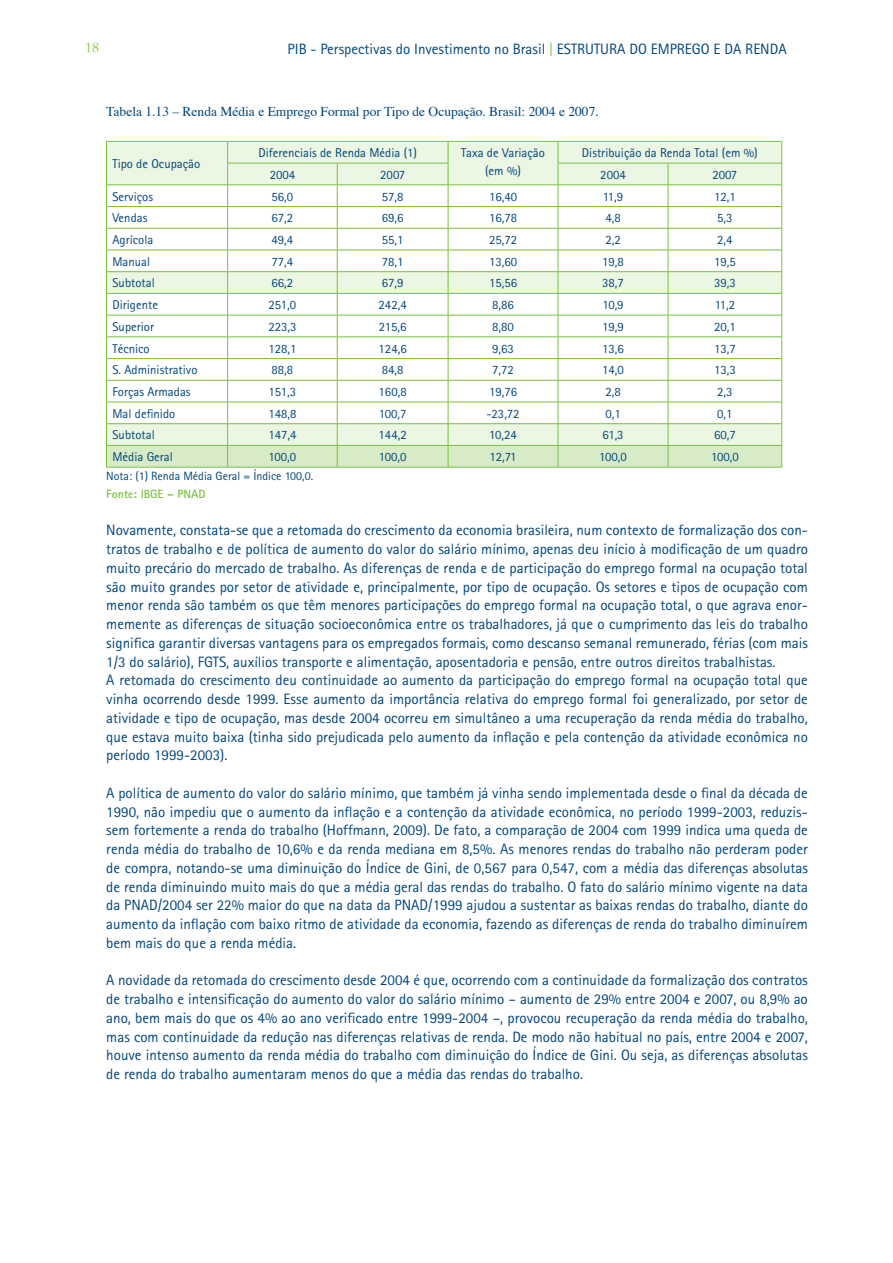
<style>
.page{position:relative;width:893px;height:1263px;background:#fff}
.page>*{position:absolute;margin:0;border:0;box-sizing:border-box;transform-origin:0 0}
.t1{font:15px/18.8px "Rotis Sans Serif";color:#00447c;text-align:justify}
.t2{font:15px "Garamond";color:#7ac142}
.t3{font:13.5px "Times";color:#00447c}
.t4{font:12.75px/18px "Rotis Sans Serif";color:#00447c;text-align:center}
.t5{font:12px "Rotis Sans Serif";color:#00447c}
.t6{font:700 12px "Rotis Sans Serif";color:#7ac142}
.s1{color:#7ac142}
</style>
<div class="page">
<hr style="left:106px;top:141px;width:122px;height:1px;background:#7ac142">
<hr style="left:228px;top:141px;width:109px;height:1px;background:#7ac142">
<hr style="left:337px;top:141px;width:111px;height:1px;background:#7ac142">
<hr style="left:448px;top:141px;width:110px;height:1px;background:#7ac142">
<hr style="left:558px;top:141px;width:110px;height:1px;background:#7ac142">
<hr style="left:668px;top:141px;width:114px;height:1px;background:#7ac142">
<svg style="left:106px;top:142px;width:676px;height:325px"></svg>
<hr style="left:106px;top:467px;width:122px;height:1px;background:#7ac142">
<hr style="left:228px;top:467px;width:109px;height:1px;background:#7ac142">
<hr style="left:337px;top:467px;width:111px;height:1px;background:#7ac142">
<hr style="left:448px;top:467px;width:110px;height:1px;background:#7ac142">
<hr style="left:558px;top:467px;width:110px;height:1px;background:#7ac142">
<hr style="left:668px;top:467px;width:114px;height:1px;background:#7ac142">
<p class="t2" style="left:85px;top:39px;width:14px">18</p>
<p class="t1" style="left:288px;top:39px;width:501px">PIB - Perspectivas do Investimento no Brasil <span class="s1">|</span> ESTRUTURA DO EMPREGO E DA RENDA</p>
<p class="t3" style="left:106px;top:103px;width:494px">Tabela 1.13 – Renda Média e Emprego Formal por Tipo de Ocupação. Brasil: 2004 e 2007.</p>
<p class="t4" style="left:112px;top:155px;width:89px">Tipo de Ocupação</p>
<p class="t4" style="left:259px;top:144px;width:160px">Diferenciais de Renda Média (1)</p>
<p class="t4" style="left:461px;top:144px;width:85px">Taxa de Variação (em %)</p>
<p class="t4" style="left:582px;top:144px;width:177px">Distribuição da Renda Total (em %)</p>
<p class="t4" style="left:270px;top:165px;width:27px">2004</p>
<p class="t4" style="left:380px;top:165px;width:26px">2007</p>
<p class="t4" style="left:600px;top:165px;width:27px">2004</p>
<p class="t4" style="left:712px;top:165px;width:26px">2007</p>
<p class="t4" style="left:112px;top:187px;width:42px">Serviços</p>
<p class="t4" style="left:272px;top:187px;width:23px">56,0</p>
<p class="t4" style="left:382px;top:187px;width:23px">57,8</p>
<p class="t4" style="left:489px;top:187px;width:30px">16,40</p>
<p class="t4" style="left:603px;top:187px;width:22px">11,9</p>
<p class="t4" style="left:714px;top:187px;width:23px">12,1</p>
<p class="t4" style="left:112px;top:209px;width:36px">Vendas</p>
<p class="t4" style="left:272px;top:209px;width:23px">67,2</p>
<p class="t4" style="left:382px;top:209px;width:23px">69,6</p>
<p class="t4" style="left:489px;top:209px;width:30px">16,78</p>
<p class="t4" style="left:605px;top:209px;width:17px">4,8</p>
<p class="t4" style="left:717px;top:209px;width:17px">5,3</p>
<p class="t4" style="left:112px;top:231px;width:42px">Agrícola</p>
<p class="t4" style="left:272px;top:231px;width:23px">49,4</p>
<p class="t4" style="left:382px;top:231px;width:23px">55,1</p>
<p class="t4" style="left:489px;top:231px;width:30px">25,72</p>
<p class="t4" style="left:605px;top:231px;width:17px">2,2</p>
<p class="t4" style="left:717px;top:231px;width:17px">2,4</p>
<p class="t4" style="left:112px;top:252px;width:39px">Manual</p>
<p class="t4" style="left:272px;top:252px;width:23px">77,4</p>
<p class="t4" style="left:382px;top:252px;width:23px">78,1</p>
<p class="t4" style="left:489px;top:252px;width:30px">13,60</p>
<p class="t4" style="left:602px;top:252px;width:23px">19,8</p>
<p class="t4" style="left:714px;top:252px;width:23px">19,5</p>
<p class="t4" style="left:112px;top:274px;width:44px">Subtotal</p>
<p class="t4" style="left:272px;top:274px;width:23px">66,2</p>
<p class="t4" style="left:382px;top:274px;width:23px">67,9</p>
<p class="t4" style="left:489px;top:274px;width:30px">15,56</p>
<p class="t4" style="left:602px;top:274px;width:23px">38,7</p>
<p class="t4" style="left:714px;top:274px;width:23px">39,3</p>
<p class="t4" style="left:112px;top:296px;width:47px">Dirigente</p>
<p class="t4" style="left:269px;top:296px;width:29px">251,0</p>
<p class="t4" style="left:379px;top:296px;width:30px">242,4</p>
<p class="t4" style="left:492px;top:296px;width:23px">8,86</p>
<p class="t4" style="left:602px;top:296px;width:23px">10,9</p>
<p class="t4" style="left:715px;top:296px;width:22px">11,2</p>
<p class="t4" style="left:112px;top:317px;width:43px">Superior</p>
<p class="t4" style="left:268px;top:317px;width:30px">223,3</p>
<p class="t4" style="left:379px;top:317px;width:29px">215,6</p>
<p class="t4" style="left:492px;top:317px;width:23px">8,80</p>
<p class="t4" style="left:602px;top:317px;width:23px">19,9</p>
<p class="t4" style="left:714px;top:317px;width:23px">20,1</p>
<p class="t4" style="left:112px;top:339px;width:39px">Técnico</p>
<p class="t4" style="left:268px;top:339px;width:30px">128,1</p>
<p class="t4" style="left:379px;top:339px;width:30px">124,6</p>
<p class="t4" style="left:492px;top:339px;width:23px">9,63</p>
<p class="t4" style="left:602px;top:339px;width:23px">13,6</p>
<p class="t4" style="left:714px;top:339px;width:23px">13,7</p>
<p class="t4" style="left:112px;top:361px;width:86px">S. Administrativo</p>
<p class="t4" style="left:272px;top:361px;width:23px">88,8</p>
<p class="t4" style="left:382px;top:361px;width:23px">84,8</p>
<p class="t4" style="left:492px;top:361px;width:23px">7,72</p>
<p class="t4" style="left:602px;top:361px;width:23px">14,0</p>
<p class="t4" style="left:714px;top:361px;width:23px">13,3</p>
<p class="t4" style="left:112px;top:383px;width:80px">Forças Armadas</p>
<p class="t4" style="left:269px;top:383px;width:29px">151,3</p>
<p class="t4" style="left:379px;top:383px;width:30px">160,8</p>
<p class="t4" style="left:489px;top:383px;width:30px">19,76</p>
<p class="t4" style="left:605px;top:383px;width:17px">2,8</p>
<p class="t4" style="left:717px;top:383px;width:17px">2,3</p>
<p class="t4" style="left:112px;top:404px;width:64px">Mal definido</p>
<p class="t4" style="left:268px;top:404px;width:30px">148,8</p>
<p class="t4" style="left:379px;top:404px;width:29px">100,7</p>
<p class="t4" style="left:486px;top:404px;width:35px">-23,72</p>
<p class="t4" style="left:605px;top:404px;width:17px">0,1</p>
<p class="t4" style="left:717px;top:404px;width:17px">0,1</p>
<p class="t4" style="left:112px;top:426px;width:44px">Subtotal</p>
<p class="t4" style="left:268px;top:426px;width:30px">147,4</p>
<p class="t4" style="left:379px;top:426px;width:30px">144,2</p>
<p class="t4" style="left:489px;top:426px;width:29px">10,24</p>
<p class="t4" style="left:602px;top:426px;width:23px">61,3</p>
<p class="t4" style="left:714px;top:426px;width:23px">60,7</p>
<p class="t4" style="left:112px;top:448px;width:62px">Média Geral</p>
<p class="t4" style="left:269px;top:448px;width:29px">100,0</p>
<p class="t4" style="left:379px;top:448px;width:29px">100,0</p>
<p class="t4" style="left:489px;top:448px;width:29px">12,71</p>
<p class="t4" style="left:599px;top:448px;width:29px">100,0</p>
<p class="t4" style="left:711px;top:448px;width:29px">100,0</p>
<p class="t5" style="left:106px;top:469px;width:208px">Nota: (1) Renda Média Geral = Índice 100,0.</p>
<p class="t6" style="left:106px;top:486px;width:101px">Fonte: IBGE – PNAD</p>
<p class="t1" style="left:106px;top:521px;width:703px;text-align:left">Novamente, constata-se que a retomada do crescimento da economia brasileira, num contexto de formalização dos con&shy;tratos de trabalho e de política de aumento do valor do salário mínimo, apenas deu início à modificação de um quadro muito precário do mercado de trabalho. As diferenças de renda e de participação do emprego formal na ocupação total são muito grandes por setor de atividade e, principalmente, por tipo de ocupação. Os setores e tipos de ocupação com menor renda são também os que têm menores participações do emprego formal na ocupação total, o que agrava enor&shy;memente as diferenças de situação socioeconômica entre os trabalhadores, já que o cumprimento das leis do trabalho significa garantir diversas vantagens para os empregados formais, como descanso semanal remunerado, férias (com mais 1/3 do salário), FGTS, auxílios transporte e alimentação, aposentadoria e pensão, entre outros direitos trabalhistas.<br>A retomada do crescimento deu continuidade ao aumento da participação do emprego formal na ocupação total que vinha ocorrendo desde 1999. Esse aumento da importância relativa do emprego formal foi generalizado, por setor de atividade e tipo de ocupação, mas desde 2004 ocorreu em simultâneo a uma recuperação da renda média do trabalho, que estava muito baixa (tinha sido prejudicada pelo aumento da inflação e pela contenção da atividade econômica no período 1999-2003).</p>
<p class="t1" style="left:106px;top:783px;width:703px">A política de aumento do valor do salário mínimo, que também já vinha sendo implementada desde o final da década de 1990, não impediu que o aumento da inflação e a contenção da atividade econômica, no período 1999-2003, reduzis&shy;sem fortemente a renda do trabalho (Hoffmann, 2009). De fato, a comparação de 2004 com 1999 indica uma queda de renda média do trabalho de 10,6% e da renda mediana em 8,5%. As menores rendas do trabalho não perderam poder de compra, notando-se uma diminuição do Índice de Gini, de 0,567 para 0,547, com a média das diferenças absolutas de renda diminuindo muito mais do que a média geral das rendas do trabalho. O fato do salário mínimo vigente na data da PNAD/2004 ser 22% maior do que na data da PNAD/1999 ajudou a sustentar as baixas rendas do trabalho, diante do aumento da inflação com baixo ritmo de atividade da economia, fazendo as diferenças de renda do trabalho diminuírem bem mais do que a renda média.</p>
<p class="t1" style="left:106px;top:971px;width:703px">A novidade da retomada do crescimento desde 2004 é que, ocorrendo com a continuidade da formalização dos contratos de trabalho e intensificação do aumento do valor do salário mínimo – aumento de 29% entre 2004 e 2007, ou 8,9% ao ano, bem mais do que os 4% ao ano verificado entre 1999-2004 –, provocou recuperação da renda média do trabalho, mas com continuidade da redução nas diferenças relativas de renda. De modo não habitual no país, entre 2004 e 2007, houve intenso aumento da renda média do trabalho com diminuição do Índice de Gini. Ou seja, as diferenças absolutas de renda do trabalho aumentaram menos do que a média das rendas do trabalho.</p>
</div>
